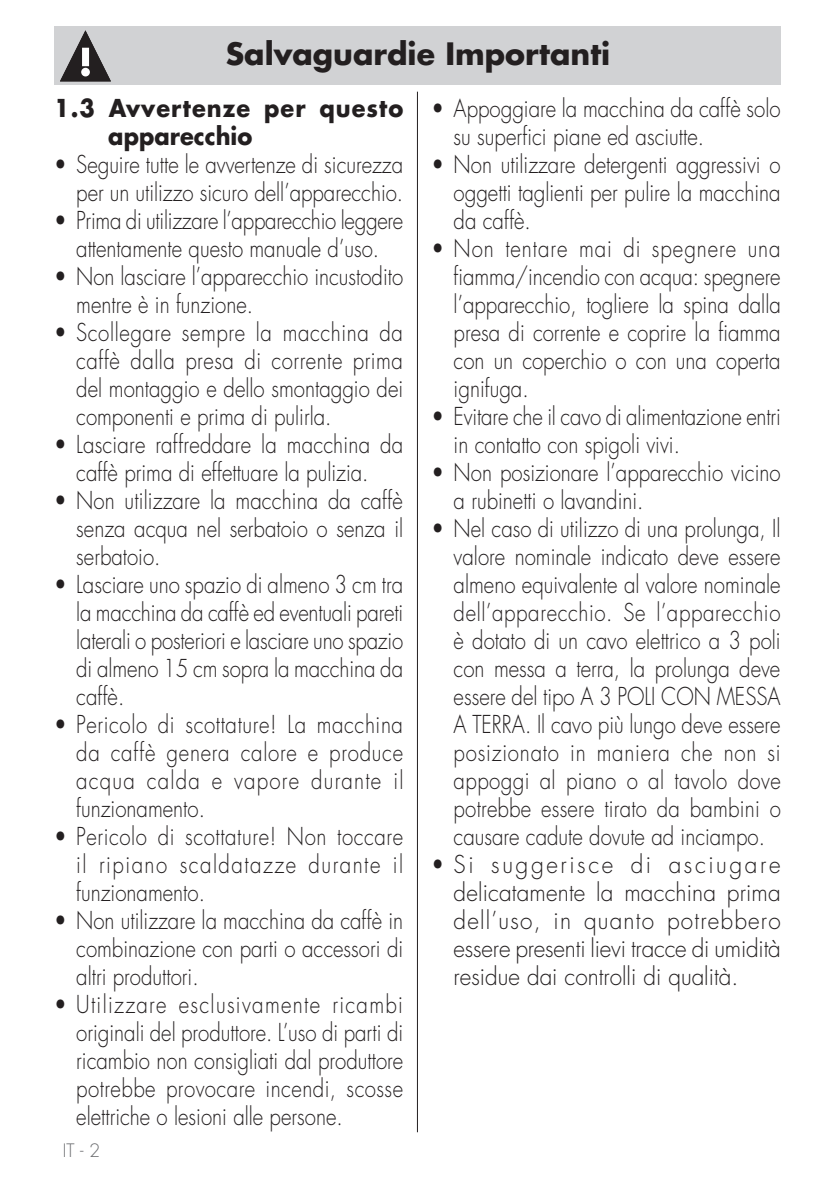
<style>
.page{position:relative;width:840px;height:1187px;background:#fff}
.page>*{position:absolute;margin:0;border:0;box-sizing:border-box;transform-origin:0 0}
.Testo{font:700 30px "Futura Std";color:#231f20}
.testo_tab{font:300 24px/28px "Futura Std";color:#231f20;text-align:justify;scale:.85 1}
.testo_tab-2{font:700 24px/28px "Futura Std";letter-spacing:.045em;color:#231f20;scale:.94 1}
.t1{font:300 18px "Futura Std";color:#6c6d70}
</style>
<div class="page">
<hr style="left:417px;top:92px;width:1px;height:1039px;background:#231f20">
<div style="left:54px;top:26px;width:726px;height:58px;background:#d1d2d4"></div>
<svg style="left:60px;top:30px;width:51px;height:51px"></svg>
<p class="Testo" style="left:225px;top:34px;width:386px">Salvaguardie Importanti</p>
<p class="testo_tab-2" style="left:108px;top:93px;width:315px;text-indent:-54px">1.3 Avvertenze per questo apparecchio</p>
<p class="testo_tab" style="left:54px;top:150px;width:412px;text-align:right">• Seguire tutte le avvertenze di sicurezza per un utilizzo sicuro dell’apparecchio.</p>
<p class="testo_tab" style="left:54px;top:206px;width:412px;text-align:center">• Prima di utilizzare l’apparecchio leggere attentamente questo manuale d’uso.</p>
<p class="testo_tab" style="left:76px;top:262px;width:386px;text-indent:-22px">• Non lasciare l’apparecchio incustodito mentre è in funzione.</p>
<p class="testo_tab" style="left:76px;top:318px;width:386px;text-indent:-22px">• Scollegare sempre la macchina da caffè dalla presa di corrente prima del montaggio e dello smontaggio dei componenti e prima di pulirla.</p>
<p class="testo_tab" style="left:54px;top:430px;width:412px;text-align:center">• Lasciare raffreddare la macchina da caffè prima di effettuare la pulizia.</p>
<p class="testo_tab" style="left:76px;top:486px;width:386px;text-indent:-22px">• Non utilizzare la macchina da caffè senza acqua nel serbatoio o senza il serbatoio.</p>
<p class="testo_tab" style="left:76px;top:570px;width:386px;text-indent:-22px">• Lasciare uno spazio di almeno 3 cm tra la macchina da caffè ed eventuali pareti laterali o posteriori e lasciare uno spazio di almeno 15 cm sopra la macchina da caffè.</p>
<p class="testo_tab" style="left:76px;top:710px;width:386px;text-indent:-22px">• Pericolo di scottature! La macchina da caffè genera calore e produce acqua calda e vapore durante il funzionamento.</p>
<p class="testo_tab" style="left:76px;top:822px;width:386px;text-indent:-22px">• Pericolo di scottature! Non toccare il ripiano scaldatazze durante il funzionamento.</p>
<p class="testo_tab" style="left:76px;top:906px;width:386px;text-indent:-22px">• Non utilizzare la macchina da caffè in combinazione con parti o accessori di altri produttori.</p>
<p class="testo_tab" style="left:76px;top:990px;width:386px;text-indent:-22px">• Utilizzare esclusivamente ricambi originali del produttore. L’uso di parti di ricambio non consigliati dal produttore potrebbe provocare incendi, scosse elettriche o lesioni alle persone.</p>
<p class="t1" style="left:63px;top:1138px;width:39px">IT - 2</p>
<p class="testo_tab" style="left:453px;top:94px;width:386px;text-indent:-22px">• Appoggiare la macchina da caffè solo su superfici piane ed asciutte.</p>
<p class="testo_tab" style="left:453px;top:150px;width:386px;text-indent:-22px">• Non utilizzare detergenti aggressivi o oggetti taglienti per pulire la macchina da caffè.</p>
<p class="testo_tab" style="left:453px;top:234px;width:386px;text-indent:-22px">• Non tentare mai di spegnere una fiamma/incendio con acqua: spegnere l’apparecchio, togliere la spina dalla presa di corrente e coprire la fiamma con un coperchio o con una coperta ignifuga.</p>
<p class="testo_tab" style="left:453px;top:402px;width:386px;text-indent:-22px">• Evitare che il cavo di alimentazione entri in contatto con spigoli vivi.</p>
<p class="testo_tab" style="left:453px;top:458px;width:386px;text-indent:-22px">• Non posizionare l’apparecchio vicino a rubinetti o lavandini.</p>
<p class="testo_tab" style="left:453px;top:514px;width:386px;text-indent:-22px">• Nel caso di utilizzo di una prolunga, Il valore nominale indicato deve essere almeno equivalente al valore nominale dell’apparecchio. Se l’apparecchio è dotato di un cavo elettrico a 3 poli con messa a terra, la prolunga deve essere del tipo A 3 POLI CON MESSA A TERRA. Il cavo più lungo deve essere posizionato in maniera che non si appoggi al piano o al tavolo dove potrebbe essere tirato da bambini o causare cadute dovute ad inciampo.</p>
<p class="testo_tab" style="left:453px;top:850px;width:386px;text-indent:-22px">• Si suggerisce di asciugare delicatamente la macchina prima dell’uso, in quanto potrebbero essere presenti lievi tracce di umidità residue dai controlli di qualità.</p>
</div>
